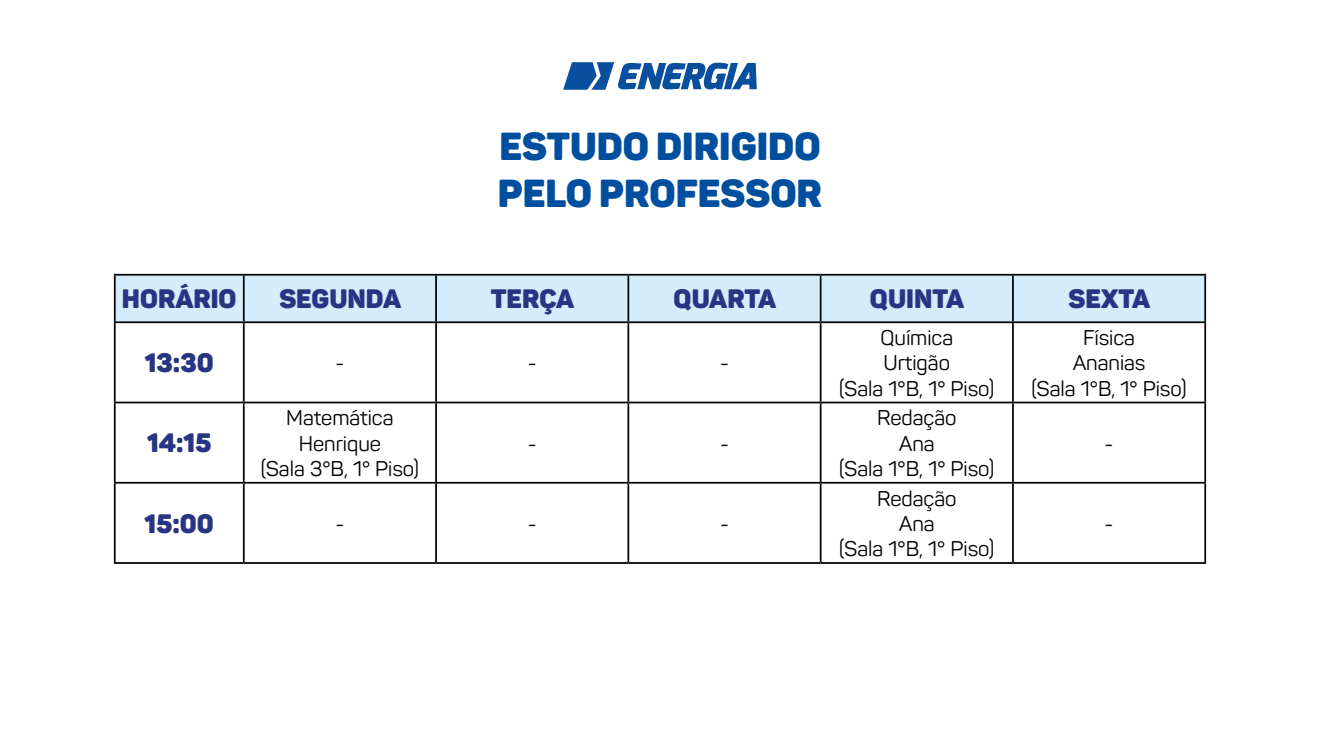
<style>
.page{position:relative;width:1320px;height:730px;background:#fff}
.page>*{position:absolute;margin:0;border:0;box-sizing:border-box;transform-origin:0 0}
.t1{font:38.5px/47.2px "Panton Black Caps";color:#004f9e}
.t2{font:26.25px "Panton Black Caps";color:#283583}
.t3{font:21px/25.2px "Panton";color:#000;text-align:center}
</style>
<div class="page">
<svg style="left:563px;top:62px;width:194px;height:28px"></svg>
<div style="left:116px;top:275px;width:1088px;height:46px;background:#d4edfc"></div>
<hr style="left:114px;top:274px;width:130px;height:1px;background:#000">
<hr style="left:114px;top:275px;width:2px;height:46px;background:#000">
<hr style="left:244px;top:274px;width:192px;height:1px;background:#000">
<hr style="left:243px;top:275px;width:2px;height:46px;background:#000">
<hr style="left:436px;top:274px;width:192px;height:1px;background:#000">
<hr style="left:435px;top:275px;width:2px;height:46px;background:#000">
<hr style="left:628px;top:274px;width:192px;height:1px;background:#000">
<hr style="left:627px;top:275px;width:2px;height:46px;background:#000">
<hr style="left:820px;top:274px;width:193px;height:1px;background:#000">
<hr style="left:819px;top:275px;width:2px;height:46px;background:#000">
<hr style="left:1013px;top:274px;width:193px;height:1px;background:#000">
<hr style="left:1012px;top:275px;width:1px;height:46px;background:#000">
<hr style="left:1204px;top:275px;width:2px;height:46px;background:#000">
<hr style="left:114px;top:321px;width:130px;height:2px;background:#000">
<hr style="left:114px;top:323px;width:2px;height:78px;background:#000">
<hr style="left:244px;top:321px;width:192px;height:2px;background:#000">
<hr style="left:243px;top:323px;width:2px;height:78px;background:#000">
<hr style="left:436px;top:321px;width:192px;height:2px;background:#000">
<hr style="left:435px;top:323px;width:2px;height:78px;background:#000">
<hr style="left:628px;top:321px;width:192px;height:2px;background:#000">
<hr style="left:627px;top:323px;width:2px;height:78px;background:#000">
<hr style="left:820px;top:321px;width:193px;height:2px;background:#000">
<hr style="left:819px;top:323px;width:2px;height:78px;background:#000">
<hr style="left:1013px;top:321px;width:193px;height:2px;background:#000">
<hr style="left:1012px;top:323px;width:1px;height:78px;background:#000">
<hr style="left:1204px;top:323px;width:2px;height:78px;background:#000">
<hr style="left:114px;top:401px;width:130px;height:2px;background:#000">
<hr style="left:114px;top:403px;width:2px;height:78px;background:#000">
<hr style="left:244px;top:401px;width:192px;height:2px;background:#000">
<hr style="left:243px;top:403px;width:2px;height:78px;background:#000">
<hr style="left:436px;top:401px;width:192px;height:2px;background:#000">
<hr style="left:435px;top:403px;width:2px;height:78px;background:#000">
<hr style="left:628px;top:401px;width:192px;height:2px;background:#000">
<hr style="left:627px;top:403px;width:2px;height:78px;background:#000">
<hr style="left:820px;top:401px;width:193px;height:2px;background:#000">
<hr style="left:819px;top:403px;width:2px;height:78px;background:#000">
<hr style="left:1013px;top:401px;width:193px;height:2px;background:#000">
<hr style="left:1012px;top:403px;width:1px;height:78px;background:#000">
<hr style="left:1204px;top:403px;width:2px;height:78px;background:#000">
<hr style="left:114px;top:481px;width:130px;height:2px;background:#000">
<hr style="left:114px;top:483px;width:2px;height:79px;background:#000">
<hr style="left:244px;top:481px;width:192px;height:2px;background:#000">
<hr style="left:243px;top:483px;width:2px;height:79px;background:#000">
<hr style="left:436px;top:481px;width:192px;height:2px;background:#000">
<hr style="left:435px;top:483px;width:2px;height:79px;background:#000">
<hr style="left:628px;top:481px;width:192px;height:2px;background:#000">
<hr style="left:627px;top:483px;width:2px;height:79px;background:#000">
<hr style="left:820px;top:481px;width:193px;height:2px;background:#000">
<hr style="left:819px;top:483px;width:2px;height:79px;background:#000">
<hr style="left:1013px;top:481px;width:193px;height:2px;background:#000">
<hr style="left:1012px;top:483px;width:1px;height:79px;background:#000">
<hr style="left:1204px;top:483px;width:2px;height:79px;background:#000">
<hr style="left:114px;top:562px;width:130px;height:1px;background:#000">
<hr style="left:244px;top:562px;width:192px;height:1px;background:#000">
<hr style="left:436px;top:562px;width:192px;height:1px;background:#000">
<hr style="left:628px;top:562px;width:192px;height:1px;background:#000">
<hr style="left:820px;top:562px;width:193px;height:1px;background:#000">
<hr style="left:1013px;top:562px;width:193px;height:1px;background:#000">
<h1 class="t1" style="left:498px;top:122px;width:326px">ESTUDO DIRIGIDO<br>PELO PROFESSOR</h1>
<p class="t2" style="left:122px;top:282px;width:116px">HORÁRIO</p>
<p class="t2" style="left:279px;top:282px;width:123px">SEGUNDA</p>
<p class="t2" style="left:491px;top:282px;width:85px">TERÇA</p>
<p class="t2" style="left:673px;top:282px;width:104px">QUARTA</p>
<p class="t2" style="left:870px;top:282px;width:96px">QUINTA</p>
<p class="t2" style="left:1068px;top:282px;width:83px">SEXTA</p>
<p class="t2" style="left:145px;top:346px;width:71px">13:30</p>
<p class="t3" style="left:335px;top:350px;width:10px">-</p>
<p class="t3" style="left:528px;top:350px;width:10px">-</p>
<p class="t3" style="left:720px;top:350px;width:10px">-</p>
<p class="t3" style="left:839px;top:325px;width:156px">Química<br>Urtigão<br>(Sala 1°B, 1° Piso)</p>
<p class="t3" style="left:1031px;top:325px;width:156px">Física<br>Ananias<br>(Sala 1°B, 1° Piso)</p>
<p class="t2" style="left:147px;top:426px;width:66px">14:15</p>
<p class="t3" style="left:261px;top:405px;width:160px">Matemática<br>Henrique<br>(Sala 3°B, 1° Piso)</p>
<p class="t3" style="left:528px;top:430px;width:10px">-</p>
<p class="t3" style="left:720px;top:430px;width:10px">-</p>
<p class="t2" style="left:145px;top:506px;width:71px">15:00</p>
<p class="t3" style="left:335px;top:510px;width:10px">-</p>
<p class="t3" style="left:528px;top:510px;width:10px">-</p>
<p class="t3" style="left:720px;top:510px;width:10px">-</p>
<p class="t3" style="left:839px;top:405px;width:156px">Redação<br>Ana<br>(Sala 1°B, 1° Piso)</p>
<p class="t3" style="left:839px;top:485px;width:156px">Redação<br>Ana<br>(Sala 1°B, 1° Piso)</p>
<p class="t3" style="left:1104px;top:430px;width:10px">-</p>
<p class="t3" style="left:1104px;top:510px;width:10px">-</p>
</div>
